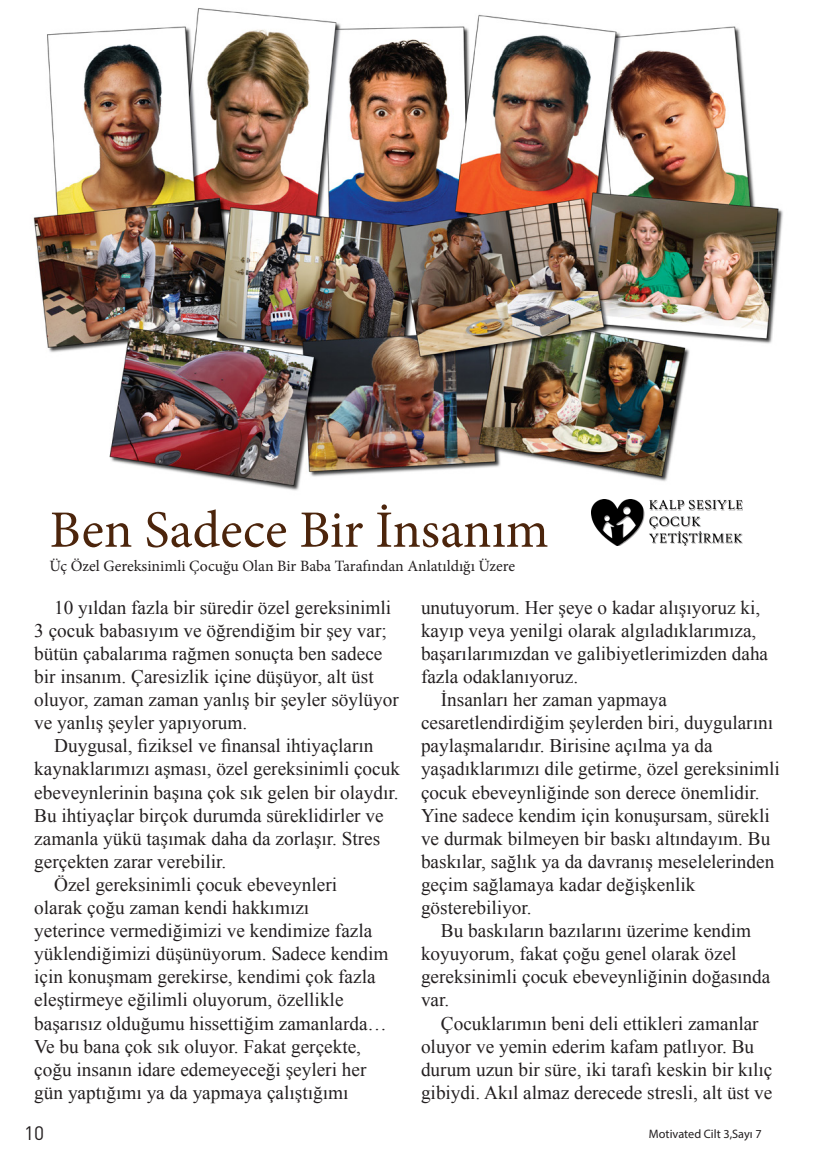
<style>
.page{position:relative;width:819px;height:1166px;background:#fff}
.page>*{position:absolute;margin:0;border:0;box-sizing:border-box;transform-origin:0 0}
.t1{font:52.5px "Minion Pro";color:#4c250c}
.t2{font:19.25px/23.1px "Times New Roman";color:#231f20}
.t3{font:19.25px "DIN Pro";color:#231f20}
.t4{font:15.75px "Minion Pro";color:#231f20}
.t5{font:12.25px "Myriad Pro";color:#231f20}
</style>
<div class="page">
<img style="left:33px;top:8px;width:750px;height:492px">
<img style="left:591px;top:500px;width:152px;height:45px">
<p class="t1" style="left:50px;top:495px;width:500px">Ben Sadece Bir İnsanım</p>
<p class="t4" style="left:50px;top:556px;width:467px">Üç Özel Gereksinimli Çocuğu Olan Bir Baba Tarafından Anlatıldığı Üzere</p>
<p class="t2" style="left:34px;top:595px;width:366px;text-indent:20px">10 yıldan fazla bir süredir özel gereksinimli 3 çocuk babasıyım ve öğrendiğim bir şey var; bütün çabalarıma rağmen sonuçta ben sadece bir insanım. Çaresizlik içine düşüyor, alt üst oluyor, zaman zaman yanlış bir şeyler söylüyor ve yanlış şeyler yapıyorum.</p>
<p class="t2" style="left:34px;top:734px;width:367px;text-indent:20px">Duygusal, fiziksel ve finansal ihtiyaçların kaynaklarımızı aşması, özel gereksinimli çocuk ebeveynlerinin başına çok sık gelen bir olaydır.<br>Bu ihtiyaçlar birçok durumda süreklidirler ve zamanla yükü taşımak daha da zorlaşır. Stres gerçekten zarar verebilir.</p>
<p class="t2" style="left:34px;top:872px;width:355px;text-indent:20px">Özel gereksinimli çocuk ebeveynleri olarak çoğu zaman kendi hakkımızı<br>yeterince vermediğimizi ve kendimize fazla yüklendiğimizi düşünüyorum. Sadece kendim için konuşmam gerekirse, kendimi çok fazla eleştirmeye eğilimli oluyorum, özellikle başarısız olduğumu hissettiğim zamanlarda… Ve bu bana çok sık oluyor. Fakat gerçekte, çoğu insanın idare edemeyeceği şeyleri her gün yaptığımı ya da yapmaya çalıştığımı</p>
<p class="t2" style="left:421px;top:595px;width:348px">unutuyorum. Her şeye o kadar alışıyoruz ki, kayıp veya yenilgi olarak algıladıklarımıza, başarılarımızdan ve galibiyetlerimizden daha fazla odaklanıyoruz.</p>
<p class="t2" style="left:421px;top:688px;width:360px;text-indent:20px">İnsanları her zaman yapmaya cesaretlendirdiğim şeylerden biri, duygularını paylaşmalarıdır. Birisine açılma ya da yaşadıklarımızı dile getirme, özel gereksinimli çocuk ebeveynliğinde son derece önemlidir.<br>Yine sadece kendim için konuşursam, sürekli ve durmak bilmeyen bir baskı altındayım. Bu baskılar, sağlık ya da davranış meselelerinden geçim sağlamaya kadar değişkenlik gösterebiliyor.</p>
<p class="t2" style="left:421px;top:919px;width:351px;text-indent:20px">Bu baskıların bazılarını üzerime kendim koyuyorum, fakat çoğu genel olarak özel gereksinimli çocuk ebeveynliğinin doğasında var.</p>
<p class="t2" style="left:421px;top:1011px;width:353px;text-indent:20px">Çocuklarımın beni deli ettikleri zamanlar oluyor ve yemin ederim kafam patlıyor. Bu durum uzun bir süre, iki tarafı keskin bir kılıç gibiydi. Akıl almaz derecede stresli, alt üst ve</p>
<p class="t3" style="left:24px;top:1119px;width:22px">10</p>
<p class="t5" style="left:649px;top:1126px;width:114px">Motivated Cilt 3,Sayı 7</p>
</div>
